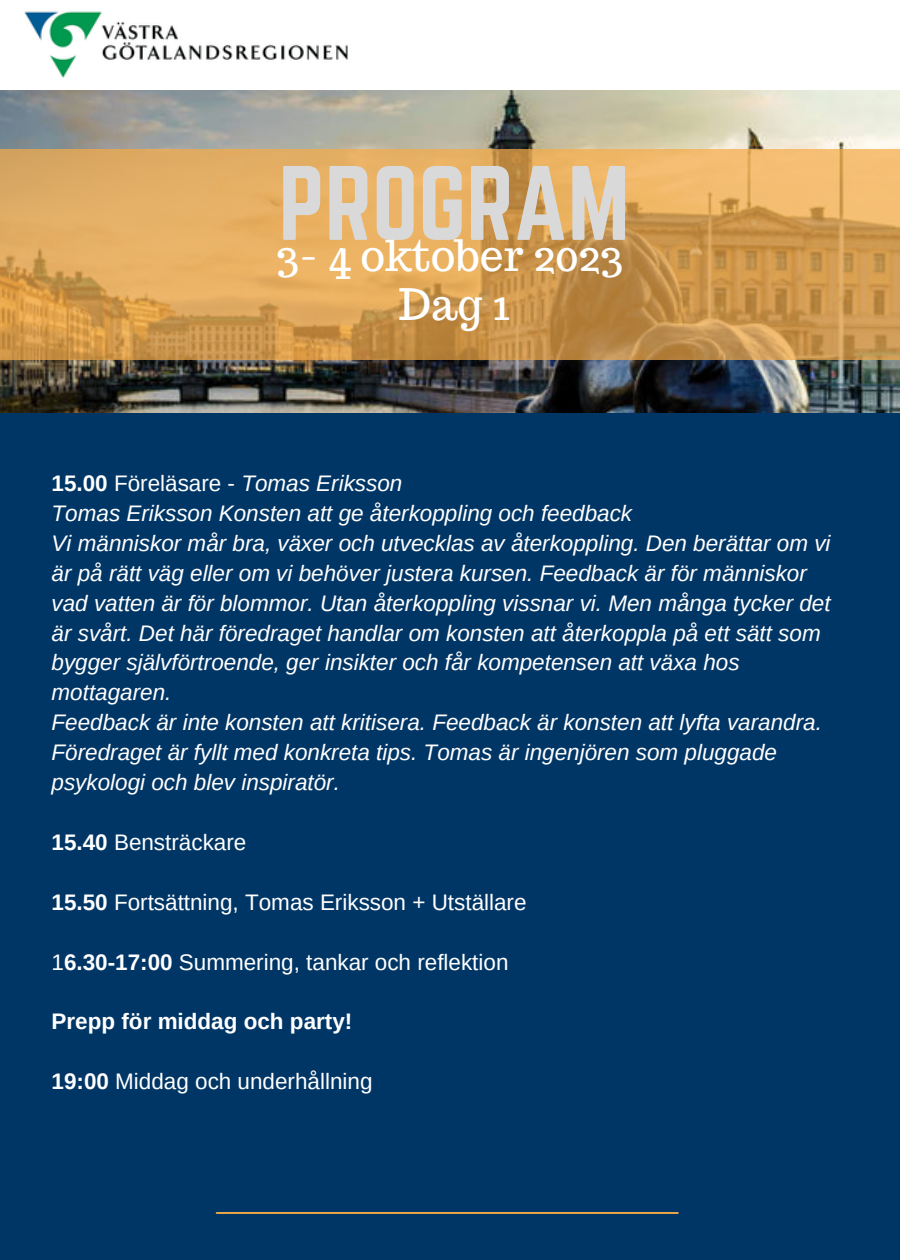
<style>
.page{position:relative;width:900px;height:1260px;background:#003666}
.page>*{position:absolute;margin:0;border:0;box-sizing:border-box;transform-origin:0 0}
.t1{font:92.5px "Norwester";color:#d9d9d9}
.t2{font:42.5px "Trocchi";color:#fff}
.t3{font:italic 22.5px/30px "Arimo";color:#fff}
.t4{font:22.5px "Arimo";color:#fff}
.t5{font:700 22.5px "Arimo";color:#fff}
.s1{font-weight:700;font-style:normal}
.s2{font-style:normal}
.s3{font-weight:700}
</style>
<div class="page">
<img style="left:0;top:90px;width:900px;height:322px">
<svg style="left:0;top:149px;width:900px;height:210px"></svg>
<hr style="left:217px;top:1212px;width:461px;height:2px;background:#f5ab49">
<div style="left:0;top:0;width:900px;height:90px;background:#fff"></div>
<img style="left:24px;top:11px;width:324px;height:67px">
<p class="t1" style="left:279px;top:147px;width:353px">PROGRAM</p>
<p class="t2" style="left:277px;top:228px;width:348px">3- 4 oktober 2023</p>
<p class="t2" style="left:399px;top:277px;width:112px">Dag 1</p>
<p class="t3" style="left:52px;top:468px;width:352px"><span class="s1">15.00</span> <span class="s2">Föreläsare -</span> Tomas Eriksson</p>
<p class="t3" style="left:52px;top:498px;width:582px">Tomas Eriksson Konsten att ge återkoppling och feedback</p>
<p class="t3" style="left:52px;top:528px;width:781px">Vi människor mår bra, växer och utvecklas av återkoppling. Den berättar om vi är på rätt väg eller om vi behöver justera kursen. Feedback är för människor vad vatten är för blommor. Utan återkoppling vissnar vi. Men många tycker det är svårt. Det här föredraget handlar om konsten att återkoppla på ett sätt som bygger självförtroende, ger insikter och får kompetensen att växa hos mottagaren.</p>
<p class="t3" style="left:52px;top:707px;width:772px">Feedback är inte konsten att kritisera. Feedback är konsten att lyfta varandra.<br>Föredraget är fyllt med konkreta tips. Tomas är ingenjören som pluggade psykologi och blev inspiratör.</p>
<p class="t4" style="left:52px;top:830px;width:196px"><span class="s3">15.40</span> Bensträckare</p>
<p class="t4" style="left:52px;top:889px;width:477px"><span class="s3">15.50</span> Fortsättning, Tomas Eriksson + Utställare</p>
<p class="t4" style="left:52px;top:949px;width:458px">1<span class="s3">6.30-17:00</span> Summering, tankar och reflektion</p>
<p class="t5" style="left:52px;top:1009px;width:302px">Prepp för middag och party!</p>
<p class="t4" style="left:52px;top:1069px;width:322px"><span class="s3">19:00</span> Middag och underhållning</p>
</div>
